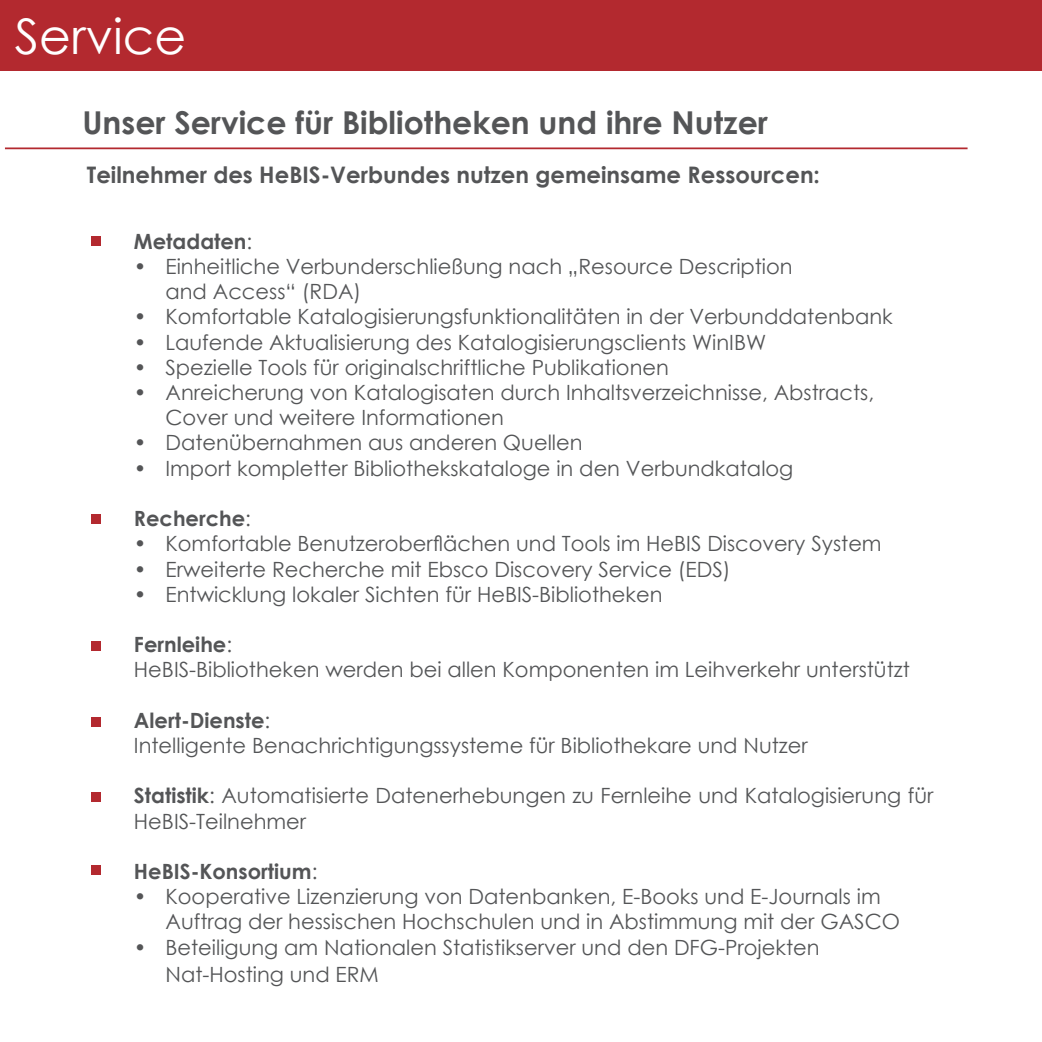
<style>
.page{position:relative;width:1042px;height:1042px;background:#fff}
.page>*{position:absolute;margin:0;border:0;box-sizing:border-box;transform-origin:0 0}
.t1{font:49px "Century Gothic";color:#fff}
.t2{font:700 31.5px "Century Gothic";color:#545557}
.t3{font:700 22.75px "Century Gothic";color:#545557}
.t4{font:21px/25.2px "Century Gothic";color:#545557}
.t5{font:700 21px "Century Gothic";color:#545557}
.s1{font-weight:400}
.s2{font-weight:700}
</style>
<div class="page">
<hr style="left:5px;top:147px;width:962px;height:2px;background:#b3292f">
<div style="left:0;top:0;width:1042px;height:70px;background:#b3292f"></div>
<div style="left:91px;top:236px;width:10px;height:10px;background:#b3292f"></div>
<div style="left:91px;top:513px;width:10px;height:10px;background:#b3292f"></div>
<div style="left:91px;top:641px;width:10px;height:10px;background:#b3292f"></div>
<div style="left:91px;top:717px;width:10px;height:10px;background:#b3292f"></div>
<div style="left:91px;top:792px;width:10px;height:10px;background:#b3292f"></div>
<div style="left:91px;top:865px;width:10px;height:10px;background:#b3292f"></div>
<h1 class="t1" style="left:15px;top:2px;width:173px">Service</h1>
<h2 class="t2" style="left:82px;top:99px;width:687px">Unser Service für Bibliotheken und ihre Nutzer</h2>
<p class="t3" style="left:87px;top:158px;width:735px">Teilnehmer des HeBIS-Verbundes nutzen gemeinsame Ressourcen:</p>
<p class="t5" style="left:134px;top:225px;width:120px">Metadaten<span class="s1">:</span></p>
<p class="t4" style="left:165px;top:253px;width:629px;text-indent:-32px">• Einheitliche Verbunderschließung nach „Resource Description and Access“ (RDA)</p>
<p class="t4" style="left:134px;top:304px;width:760px">• Komfortable Katalogisierungsfunktionalitäten in der Verbunddatenbank</p>
<p class="t4" style="left:134px;top:329px;width:634px">• Laufende Aktualisierung des Katalogisierungsclients WinIBW</p>
<p class="t4" style="left:134px;top:354px;width:536px">• Spezielle Tools für originalschriftliche Publikationen</p>
<p class="t4" style="left:165px;top:379px;width:710px;text-indent:-32px">• Anreicherung von Katalogisaten durch Inhaltsverzeichnisse, Abstracts,<br>Cover und weitere Informationen</p>
<p class="t4" style="left:134px;top:430px;width:450px">• Datenübernahmen aus anderen Quellen</p>
<p class="t4" style="left:134px;top:455px;width:661px">• Import kompletter Bibliothekskataloge in den Verbundkatalog</p>
<p class="t5" style="left:134px;top:502px;width:119px">Recherche<span class="s1">:</span></p>
<p class="t4" style="left:134px;top:531px;width:749px">• Komfortable Benutzeroberflächen und Tools im HeBIS Discovery System</p>
<p class="t4" style="left:134px;top:556px;width:598px">• Erweiterte Recherche mit Ebsco Discovery Service (EDS)</p>
<p class="t4" style="left:134px;top:581px;width:530px">• Entwicklung lokaler Sichten für HeBIS-Bibliotheken</p>
<p class="t4" style="left:134px;top:631px;width:777px"><span class="s2">Fernleihe</span>:<br>HeBIS-Bibliotheken werden bei allen Komponenten im Leihverkehr unterstützt</p>
<p class="t4" style="left:134px;top:707px;width:675px"><span class="s2">Alert-Dienste</span>:<br>Intelligente Benachrichtigungssysteme für Bibliothekare und Nutzer</p>
<p class="t4" style="left:134px;top:783px;width:801px"><span class="s2">Statistik</span>: Automatisierte Datenerhebungen zu Fernleihe und Katalogisierung für<br>HeBIS-Teilnehmer</p>
<p class="t5" style="left:134px;top:855px;width:185px">HeBIS-Konsortium<span class="s1">:</span></p>
<p class="t4" style="left:165px;top:883px;width:736px;text-indent:-32px">• Kooperative Lizenzierung von Datenbanken, E-Books und E-Journals im<br>Auftrag der hessischen Hochschulen und in Abstimmung mit der GASCO</p>
<p class="t4" style="left:165px;top:933px;width:656px;line-height:27.3px;text-indent:-31px">• Beteiligung am Nationalen Statistikserver und den DFG-Projekten<br>Nat-Hosting und ERM</p>
</div>
